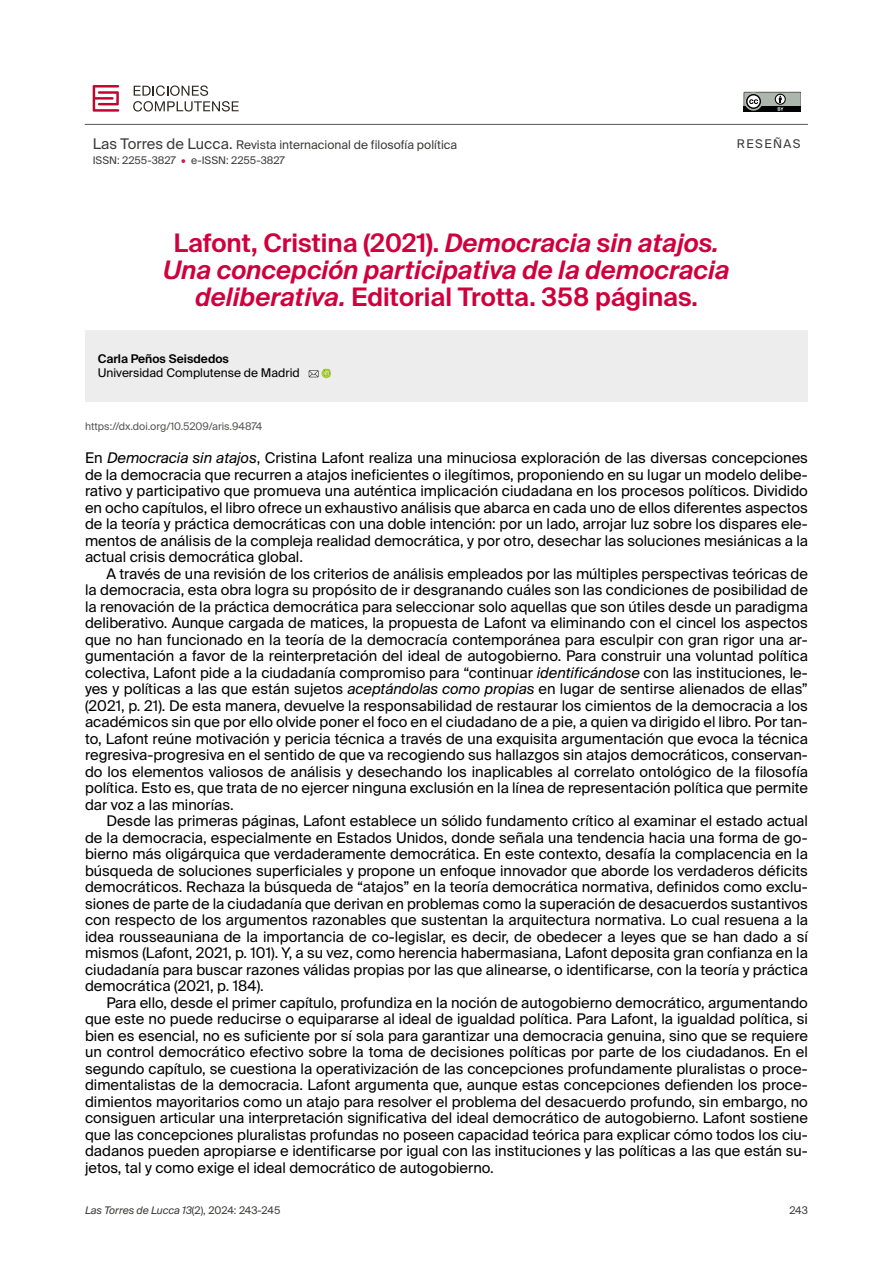
<style>
.page{position:relative;width:893px;height:1263px;background:#fff}
.page>*{position:absolute;margin:0;border:0;box-sizing:border-box;transform-origin:0 0}
.t1{font:italic 600 25.5px/27px "Suisse Intl";color:#cf003d;text-align:center}
.t2{font:14.7px/16.5px "Suisse Intl";color:#000;text-align:justify}
.t3{font:12px "Suisse Intl";color:#3c3c3b}
.t4{font:12px "Suisse Intl";color:#000}
.t5{font:600 12px "Suisse Intl";color:#000}
.t6{font:12px "Suisse Intl";letter-spacing:.12em;color:#3c3c3b}
.t7{font:10.5px "Suisse Intl";color:#575756}
.t8{font:italic 10.5px "Suisse Intl";color:#3c3c3b}
.t9{font:10.5px "Suisse Intl";color:#3c3c3b}
.s1{font-size:14.7px}
.s2{color:#d41a50}
.s3{font-style:normal}
.s4{font-style:italic}
</style>
<div class="page">
<hr style="left:85px;top:124px;width:723px;height:1px;background:#575756">
<svg style="left:744px;top:92px;width:56px;height:19px"></svg>
<svg style="left:93px;top:85px;width:26px;height:26px"></svg>
<svg style="left:133px;top:85px;width:106px;height:26px"></svg>
<div style="left:85px;top:330px;width:723px;height:71px;background:#ededed"></div>
<svg style="left:309px;top:369px;width:22px;height:9px"></svg>
<p class="t3" style="left:93px;top:137px;width:366px"><span class="s1">Las Torres de Lucca.</span> Revista internacional de filosofía política</p>
<p class="t9" style="left:93px;top:154px;width:194px">ISSN: 2255-3827 <span class="s2">•</span> e-ISSN: 2255-3827</p>
<p class="t6" style="left:737px;top:136px;width:65px">RESEÑAS</p>
<h1 class="t1" style="left:163px;top:229px;width:568px"><span class="s3">Lafont, Cristina (2021).</span> Democracia sin atajos.<br>Una concepción participativa de la democracia deliberativa. <span class="s3">Editorial Trotta. 358 páginas.</span></h1>
<p class="t5" style="left:98px;top:352px;width:133px">Carla Peños Seisdedos</p>
<p class="t4" style="left:98px;top:366px;width:203px">Universidad Complutense de Madrid</p>
<p class="t7" style="left:85px;top:420px;width:179px">https://dx.doi.org/10.5209/aris.94874</p>
<p class="t2" style="left:85px;top:450px;width:724px">En <span class="s4">Democracia sin atajos</span>, Cristina Lafont realiza una minuciosa exploración de las diversas concepciones de la democracia que recurren a atajos ineficientes o ilegítimos, proponiendo en su lugar un modelo delibe&shy;rativo y participativo que promueva una auténtica implicación ciudadana en los procesos políticos. Dividido en ocho capítulos, el libro ofrece un exhaustivo análisis que abarca en cada uno de ellos diferentes aspectos de la teoría y práctica democráticas con una doble intención: por un lado, arrojar luz sobre los dispares ele&shy;mentos de análisis de la compleja realidad democrática, y por otro, desechar las soluciones mesiánicas a la actual crisis democrática global.</p>
<p class="t2" style="left:85px;top:565px;width:724px;text-indent:21px">A través de una revisión de los criterios de análisis empleados por las múltiples perspectivas teóricas de la democracia, esta obra logra su propósito de ir desgranando cuáles son las condiciones de posibilidad de la renovación de la práctica democrática para seleccionar solo aquellas que son útiles desde un paradigma deliberativo. Aunque cargada de matices, la propuesta de Lafont va eliminando con el cincel los aspectos que no han funcionado en la teoría de la democracía contemporánea para esculpir con gran rigor una ar&shy;gumentación a favor de la reinterpretación del ideal de autogobierno. Para construir una voluntad política colectiva, Lafont pide a la ciudadanía compromiso para “continuar <span class="s4">identificándose</span> con las instituciones, le&shy;yes y políticas a las que están sujetos <span class="s4">aceptándolas como propias</span> en lugar de sentirse alienados de ellas” (2021, p. 21). De esta manera, devuelve la responsabilidad de restaurar los cimientos de la democracia a los académicos sin que por ello olvide poner el foco en el ciudadano de a pie, a quien va dirigido el libro. Por tan&shy;to, Lafont reúne motivación y pericia técnica a través de una exquisita argumentación que evoca la técnica regresiva-progresiva en el sentido de que va recogiendo sus hallazgos sin atajos democráticos, conservan&shy;do los elementos valiosos de análisis y desechando los inaplicables al correlato ontológico de la filosofía política. Esto es, que trata de no ejercer ninguna exclusión en la línea de representación política que permite dar voz a las minorías.</p>
<p class="t2" style="left:85px;top:813px;width:724px;text-indent:21px">Desde las primeras páginas, Lafont establece un sólido fundamento crítico al examinar el estado actual de la democracia, especialmente en Estados Unidos, donde señala una tendencia hacia una forma de go&shy;bierno más oligárquica que verdaderamente democrática. En este contexto, desafía la complacencia en la búsqueda de soluciones superficiales y propone un enfoque innovador que aborde los verdaderos déficits democráticos. Rechaza la búsqueda de “atajos” en la teoría democrática normativa, definidos como exclu&shy;siones de parte de la ciudadanía que derivan en problemas como la superación de desacuerdos sustantivos con respecto de los argumentos razonables que sustentan la arquitectura normativa. Lo cual resuena a la idea rousseauniana de la importancia de co-legislar, es decir, de obedecer a leyes que se han dado a sí mismos (Lafont, 2021, p. 101). Y, a su vez, como herencia habermasiana, Lafont deposita gran confianza en la ciudadanía para buscar razones válidas propias por las que alinearse, o identificarse, con la teoría y práctica democrática (2021, p. 184).</p>
<p class="t2" style="left:85px;top:994px;width:724px;text-indent:21px">Para ello, desde el primer capítulo, profundiza en la noción de autogobierno democrático, argumentando que este no puede reducirse o equipararse al ideal de igualdad política. Para Lafont, la igualdad política, si bien es esencial, no es suficiente por sí sola para garantizar una democracia genuina, sino que se requiere un control democrático efectivo sobre la toma de decisiones políticas por parte de los ciudadanos. En el segundo capítulo, se cuestiona la operativización de las concepciones profundamente pluralistas o proce&shy;dimentalistas de la democracia. Lafont argumenta que, aunque estas concepciones defienden los proce&shy;dimientos mayoritarios como un atajo para resolver el problema del desacuerdo profundo, sin embargo, no consiguen articular una interpretación significativa del ideal democrático de autogobierno. Lafont sostiene que las concepciones pluralistas profundas no poseen capacidad teórica para explicar cómo todos los ciu&shy;dadanos pueden apropiarse e identificarse por igual con las instituciones y las políticas a las que están su&shy;jetos, tal y como exige el ideal democrático de autogobierno.</p>
<p class="t8" style="left:85px;top:1204px;width:197px">Las Torres de Lucca 13<span class="s3">(2), 2024: 243-245</span></p>
<p class="t9" style="left:789px;top:1204px;width:20px">243</p>
</div>
